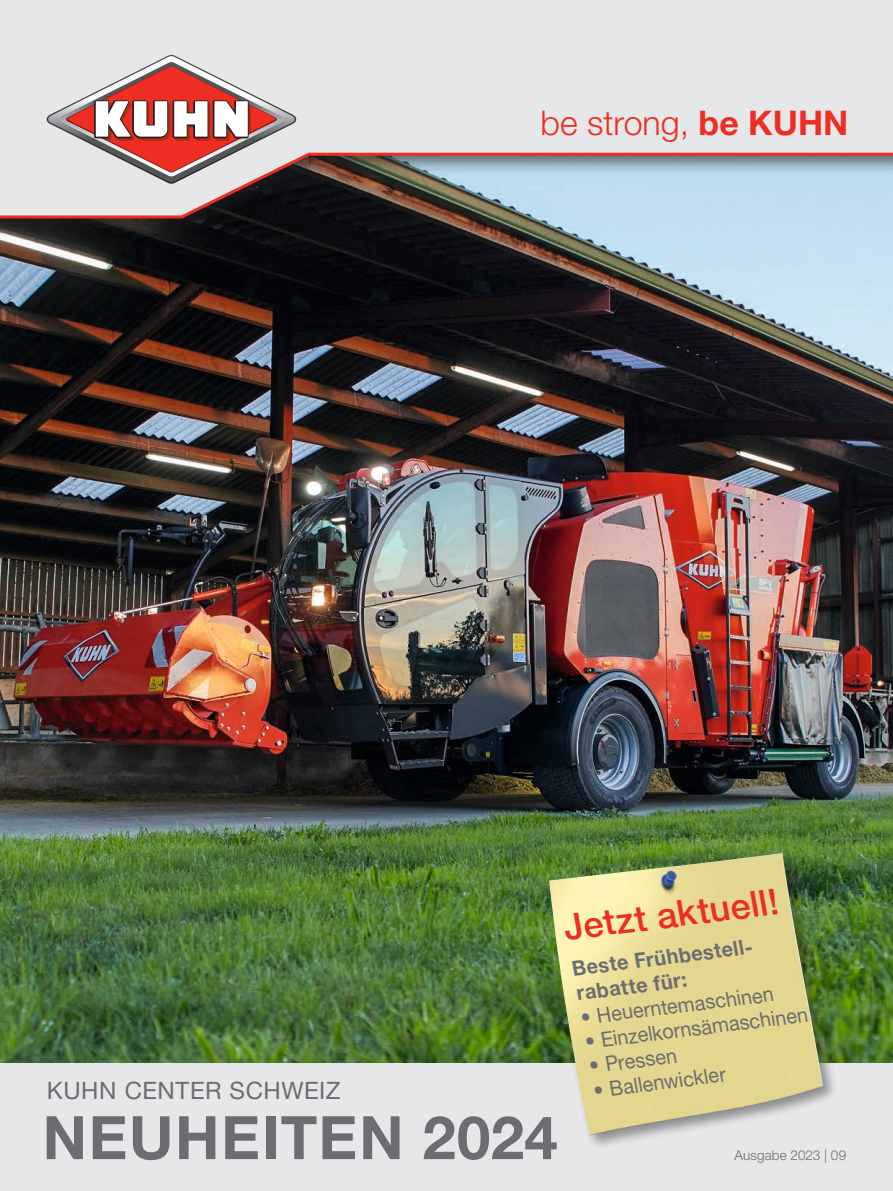
<style>
.page{position:relative;width:893px;height:1191px;background:#fff}
.page>*{position:absolute;margin:0;border:0;box-sizing:border-box;transform-origin:0 0}
.t1{font:700 60px "Helvetica Neue LT Std";letter-spacing:.025em;color:#6c6d70}
.t2{font:500 36px "Helvetica Neue LT Std";color:#ee2e22}
.t3{font:300 33.9px "Helvetica Neue LT Std";color:#ee2e22}
.t4{font:24px "Helvetica Neue LT Std";letter-spacing:.025em;color:#6c6d70}
.t5{font:20.85px "Helvetica Neue LT Std";color:#6c6d70;scale:.95 1}
.t6{font:700 20.85px/24.8px "Helvetica Neue LT Std";color:#6c6d70;scale:.95 1}
.t7{font:300 13.5px "Helvetica Neue LT Std";letter-spacing:.01em;color:#6c6d70}
.s1{font-weight:700}
</style>
<div class="page">
<img style="left:0;top:238px;width:893px;height:825px">
<div style="left:0;top:0;width:893px;height:238px;background:#231f20;opacity:.65"></div>
<svg style="left:0;top:0;width:893px;height:220px;background:#ced0d4"></svg>
<svg style="left:47px;top:55px;width:249px;height:129px;background:#d2aba9"></svg>
<div style="left:0;top:1063px;width:893px;height:128px;background:#e6e7e9"></div>
<div style="left:546px;top:850px;width:292px;height:300px;background:#231f20;opacity:.45"></div>
<img style="left:549px;top:853px;width:274px;height:282px">
<h3 class="t3" style="left:541px;top:102px;width:309px">be strong, <span class="s1">be KUHN</span></h3>
<p class="t4" style="left:47px;top:1076px;width:295px">KUHN CENTER SCHWEIZ</p>
<h2 class="t2" style="left:562px;top:906px;width:217px;rotate:-7deg">Jetzt aktuell!</h2>
<p class="t6" style="left:571px;top:955px;width:195px;rotate:-7deg">Beste Frühbestell&shy;rabatte für:</p>
<p class="t5" style="left:580px;top:1004px;width:206px;rotate:-7deg">• Heuerntemaschinen</p>
<p class="t5" style="left:584px;top:1029px;width:238px;rotate:-7deg">• Einzelkornsämaschinen</p>
<p class="t5" style="left:588px;top:1053px;width:94px;rotate:-7deg">• Pressen</p>
<p class="t5" style="left:592px;top:1077px;width:141px;rotate:-7deg">• Ballenwickler</p>
<h1 class="t1" style="left:43px;top:1100px;width:517px">NEUHEITEN 2024</h1>
<p class="t7" style="left:735px;top:1146px;width:113px">Ausgabe 2023 | 09</p>
</div>
